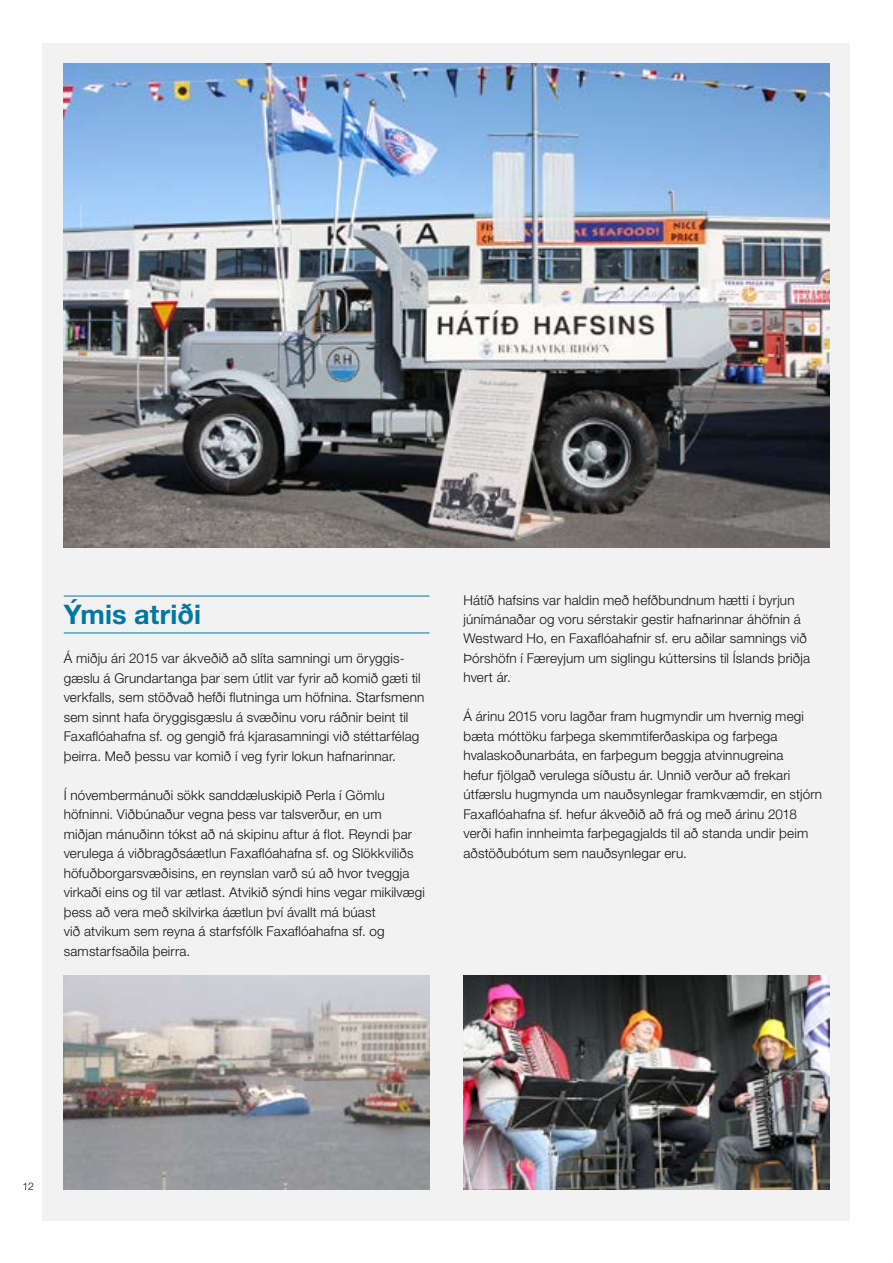
<style>
.page{position:relative;width:893px;height:1263px;background:#fff}
.page>*{position:absolute;margin:0;border:0;box-sizing:border-box;transform-origin:0 0}
.t1{font:700 27px "Helvetica Neue LT Std";letter-spacing:.005em;color:#0077a1}
.t2{font:300 13.5px/19.5px "Helvetica Neue LT Std";letter-spacing:.01em;color:#111212}
.t3{font:300 10.5px "Helvetica Neue LT Std";color:#111212}
</style>
<div class="page">
<div style="left:43px;top:43px;width:807px;height:1177px;background:#f2f2f2"></div>
<hr style="left:64px;top:596px;width:365px;height:1px;background:#0077a1">
<hr style="left:64px;top:633px;width:365px;height:1px;background:#0077a1">
<img style="left:64px;top:64px;width:765px;height:483px">
<img style="left:64px;top:975px;width:365px;height:215px">
<img style="left:463px;top:975px;width:366px;height:215px">
<h1 class="t1" style="left:64px;top:598px;width:139px">Ýmis atriði</h1>
<p class="t2" style="left:64px;top:648px;width:362px">Á miðju ári 2015 var ákveðið að slíta samningi um öryggis&shy;gæslu á Grundartanga þar sem útlit var fyrir að komið gæti til verkfalls, sem stöðvað hefði flutninga um höfnina. Starfsmenn sem sinnt hafa öryggisgæslu á svæðinu voru ráðnir beint til Faxaflóahafna sf. og gengið frá kjarasamningi við stéttarfélag þeirra. Með þessu var komið í veg fyrir lokun hafnarinnar.</p>
<p class="t2" style="left:64px;top:785px;width:363px">Í nóvembermánuði sökk sanddæluskipið Perla í Gömlu höfninni. Viðbúnaður vegna þess var talsverður, en um<br>miðjan mánuðinn tókst að ná skipinu aftur á flot. Reyndi þar verulega á viðbragðsáætlun Faxaflóahafna sf. og Slökkviliðs höfuðborgarsvæðisins, en reynslan varð sú að hvor tveggja virkaði eins og til var ætlast. Atvikið sýndi hins vegar mikilvægi þess að vera með skilvirka áætlun því ávallt má búast<br>við atvikum sem reyna á starfsfólk Faxaflóahafna sf. og samstarfsaðila þeirra.</p>
<p class="t2" style="left:463px;top:590px;width:348px">Hátíð hafsins var haldin með hefðbundnum hætti í byrjun júnímánaðar og voru sérstakir gestir hafnarinnar áhöfnin á Westward Ho, en Faxaflóahafnir sf. eru aðilar samnings við Þórshöfn í Færeyjum um siglingu kúttersins til Íslands þriðja hvert ár.</p>
<p class="t2" style="left:463px;top:707px;width:360px">Á árinu 2015 voru lagðar fram hugmyndir um hvernig megi bæta móttöku farþega skemmtiferðaskipa og farþega hvalaskoðunarbáta, en farþegum beggja atvinnugreina<br>hefur fjölgað verulega síðustu ár. Unnið verður að frekari útfærslu hugmynda um nauðsynlegar framkvæmdir, en stjórn Faxaflóahafna sf. hefur ákveðið að frá og með árinu 2018 verði hafin innheimta farþegagjalds til að standa undir þeim aðstöðubótum sem nauðsynlegar eru.</p>
<p class="t3" style="left:22px;top:1179px;width:13px">12</p>
</div>
